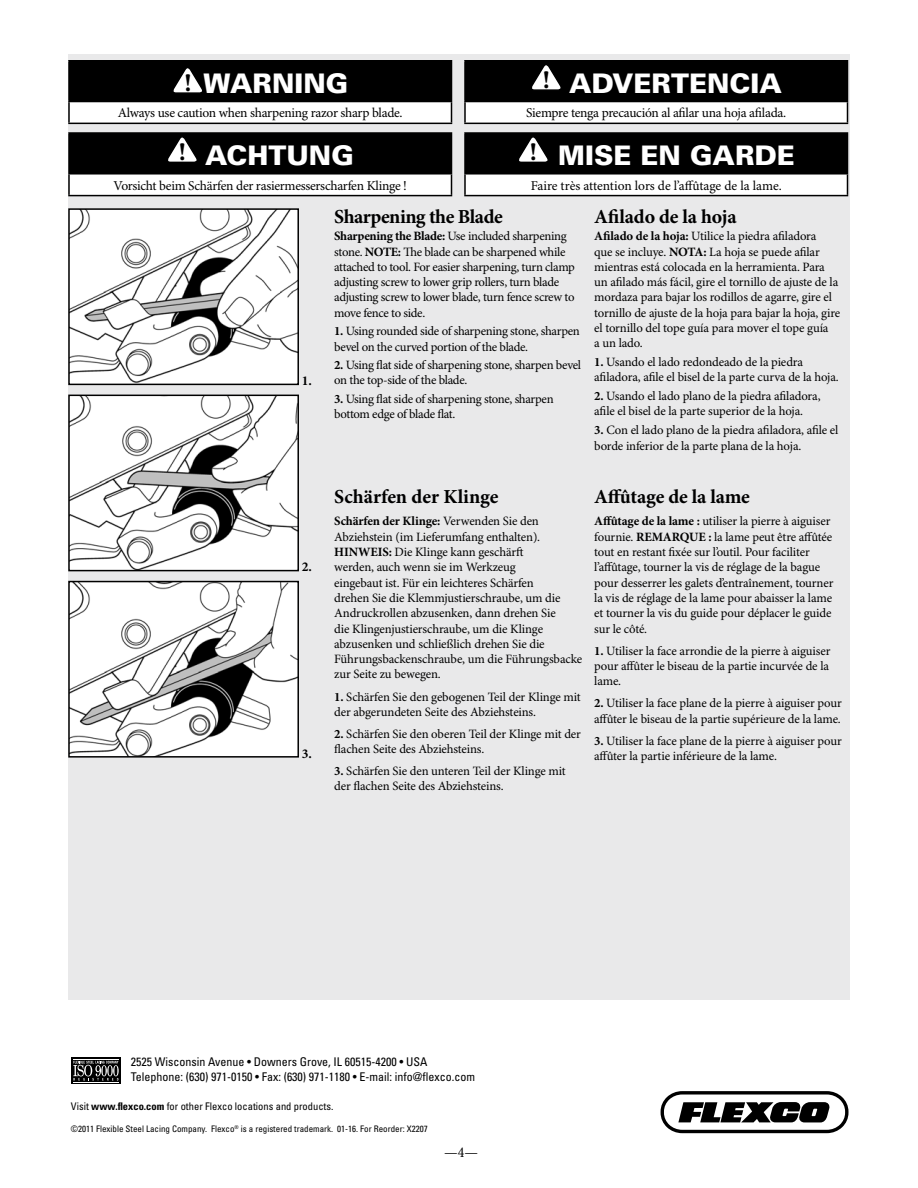
<style>
.page{position:relative;width:918px;height:1188px;background:#fff}
.page>*{position:absolute;margin:0;border:0;box-sizing:border-box;transform-origin:0 0}
.t1{font:900 27px "Univers LT Std";color:#fff}
.t2{font:700 19.8px "Minion Pro";letter-spacing:-.01em;color:#000}
.t3{font:condensed 15px "Minion Pro";color:#000}
.t4{font:13.5px "Minion Pro";letter-spacing:-.02em;color:#000}
.t5{font:700 13.5px "Minion Pro";color:#000}
.t6{font:12.75px/15.3px "Minion Pro";letter-spacing:-.015em;color:#000}
.t7{font:condensed 12px/15px "Univers LT Std";color:#000}
.t8{font:condensed 10.5px "Univers LT Std";color:#000}
.t9{font:condensed 9px "Univers LT Std";color:#000}
.s1{font-family:"Minion Pro";font-weight:700;font-size:25.2px;color:#000}
.s2{font-weight:700}
</style>
<div class="page">
<div style="left:68px;top:54px;width:782px;height:946px;background:#e9e9ea"></div>
<div style="left:69px;top:61px;width:383px;height:41px;background:#000"></div>
<div style="left:69px;top:102px;width:383px;height:21px;background:#fff"></div>
<hr style="left:68px;top:60px;width:384px;height:2px;background:#000">
<hr style="left:68px;top:62px;width:2px;height:39px;background:#000">
<hr style="left:68px;top:101px;width:384px;height:1px;background:#000">
<hr style="left:68px;top:102px;width:2px;height:21px;background:#000">
<svg style="left:451px;top:102px;width:1px;height:21px"></svg>
<hr style="left:68px;top:123px;width:384px;height:1px;background:#000">
<svg style="left:173px;top:68px;width:29px;height:25px"></svg>
<div style="left:69px;top:133px;width:383px;height:41px;background:#000"></div>
<div style="left:69px;top:174px;width:383px;height:22px;background:#fff"></div>
<hr style="left:68px;top:132px;width:384px;height:2px;background:#000">
<hr style="left:68px;top:134px;width:2px;height:39px;background:#000">
<hr style="left:68px;top:173px;width:384px;height:2px;background:#000">
<hr style="left:68px;top:175px;width:2px;height:20px;background:#000">
<svg style="left:451px;top:175px;width:1px;height:20px"></svg>
<hr style="left:68px;top:195px;width:384px;height:1px;background:#000">
<svg style="left:168px;top:137px;width:29px;height:25px"></svg>
<div style="left:465px;top:61px;width:383px;height:41px;background:#000"></div>
<div style="left:465px;top:102px;width:383px;height:21px;background:#fff"></div>
<hr style="left:464px;top:60px;width:384px;height:2px;background:#000">
<hr style="left:464px;top:62px;width:2px;height:39px;background:#000">
<hr style="left:464px;top:101px;width:384px;height:1px;background:#000">
<hr style="left:464px;top:102px;width:2px;height:21px;background:#000">
<svg style="left:847px;top:102px;width:1px;height:21px"></svg>
<hr style="left:464px;top:123px;width:384px;height:1px;background:#000">
<svg style="left:532px;top:65px;width:29px;height:25px"></svg>
<div style="left:465px;top:133px;width:383px;height:41px;background:#000"></div>
<div style="left:465px;top:174px;width:383px;height:22px;background:#fff"></div>
<hr style="left:464px;top:132px;width:384px;height:2px;background:#000">
<hr style="left:464px;top:134px;width:2px;height:39px;background:#000">
<hr style="left:464px;top:173px;width:384px;height:2px;background:#000">
<hr style="left:464px;top:175px;width:2px;height:20px;background:#000">
<svg style="left:847px;top:175px;width:1px;height:20px"></svg>
<hr style="left:464px;top:195px;width:384px;height:1px;background:#000">
<svg style="left:519px;top:137px;width:29px;height:25px"></svg>
<img style="left:71px;top:211px;width:225px;height:171px">
<div style="left:68px;top:208px;width:231px;height:177px;border:2px solid #000"></div>
<img style="left:71px;top:398px;width:225px;height:170px">
<div style="left:68px;top:395px;width:231px;height:176px;border:2px solid #000"></div>
<img style="left:71px;top:584px;width:225px;height:171px">
<div style="left:68px;top:581px;width:231px;height:177px;border:2px solid #000"></div>
<svg style="left:661px;top:1091px;width:187px;height:42px"></svg>
<div style="left:71px;top:1057px;width:50px;height:27px;background:linear-gradient(to right,#000,#000)"></div>
<svg style="left:73px;top:1061px;width:46px;height:20px"></svg>
<hr style="left:73px;top:1059px;width:45px;height:1px;background:#fff">
<hr style="left:73px;top:1082px;width:45px;height:1px;background:#fff">
<h1 class="t1" style="left:184px;top:66px;width:41px"><span class="s1">!</span> WARNING</h1>
<p class="t4" style="left:118px;top:105px;width:286px">Always use caution when sharpening razor sharp blade.</p>
<h1 class="t1" style="left:179px;top:138px;width:130px"><sup>!</sup> ACHTUNG</h1>
<p class="t4" style="left:113px;top:177px;width:295px">Vorsicht beim Schärfen der rasiermesserscharfen Klinge !</p>
<h1 class="t1" style="left:543px;top:66px;width:224px"><sup>!</sup> ADVERTENCIA</h1>
<p class="t4" style="left:526px;top:105px;width:262px">Siempre tenga precaución al afilar una hoja afilada.</p>
<h1 class="t1" style="left:530px;top:138px;width:47px"><sup>!</sup> MIS</h1>
<h1 class="t1" style="left:614px;top:138px;width:99px">E EN GAR</h1>
<h1 class="t1" style="left:754px;top:138px;width:42px">DE</h1>
<p class="t4" style="left:531px;top:177px;width:253px">Faire très attention lors de l’affûtage de la lame.</p>
<p class="t5" style="left:302px;top:373px;width:12px">1.</p>
<p class="t5" style="left:302px;top:559px;width:12px">2.</p>
<p class="t5" style="left:302px;top:745px;width:12px">3.</p>
<h2 class="t2" style="left:334px;top:205px;width:170px">Sharpening the Blade</h2>
<p class="t6" style="left:334px;top:229px;width:242px"><span class="s2">Sharpening the Blade:</span> Use included sharpening stone. <span class="s2">NOTE:</span> The blade can be sharpened while attached to tool. For easier sharpening, turn clamp adjusting screw to lower grip rollers, turn blade adjusting screw to lower blade, turn fence screw to move fence to side.</p>
<p class="t6" style="left:334px;top:324px;width:247px"><span class="s2">1.</span> Using rounded side of sharpening stone, sharpen bevel on the curved portion of the blade.</p>
<p class="t6" style="left:334px;top:358px;width:248px"><span class="s2">2.</span> Using flat side of sharpening stone, sharpen bevel on the top-side of the blade.</p>
<p class="t6" style="left:334px;top:392px;width:221px"><span class="s2">3.</span> Using flat side of sharpening stone, sharpen bottom edge of blade flat.</p>
<h2 class="t2" style="left:594px;top:205px;width:144px">Afilado de la hoja</h2>
<p class="t6" style="left:594px;top:229px;width:247px"><span class="s2">Afilado de la hoja:</span> Utilice la piedra afiladora<br>que se incluye. <span class="s2">NOTA:</span> La hoja se puede afilar mientras está colocada en la herramienta. Para un afilado más fácil, gire el tornillo de ajuste de la mordaza para bajar los rodillos de agarre, gire el tornillo de ajuste de la hoja para bajar la hoja, gire el tornillo del tope guía para mover el tope guía<br>a un lado.</p>
<p class="t6" style="left:594px;top:355px;width:246px"><span class="s2">1.</span> Usando el lado redondeado de la piedra afiladora, afile el bisel de la parte curva de la hoja.</p>
<p class="t6" style="left:594px;top:389px;width:228px"><span class="s2">2.</span> Usando el lado plano de la piedra afiladora, afile el bisel de la parte superior de la hoja.</p>
<p class="t6" style="left:594px;top:422px;width:246px;line-height:16.2px"><span class="s2">3.</span> Con el lado plano de la piedra afiladora, afile el borde inferior de la parte plana de la hoja.</p>
<h2 class="t2" style="left:334px;top:485px;width:166px">Schärfen der Klinge</h2>
<p class="t6" style="left:334px;top:514px;width:249px"><span class="s2">Schärfen der Klinge:</span> Verwenden Sie den Abziehstein (im Lieferumfang enthalten).<br><span class="s2">HINWEIS:</span> Die Klinge kann geschärft<br>werden, auch wenn sie im Werkzeug<br>eingebaut ist. Für ein leichteres Schärfen<br>drehen Sie die Klemmjustierschraube, um die Andruckrollen abzusenken, dann drehen Sie<br>die Klingenjustierschraube, um die Klinge abzusenken und schließlich drehen Sie die Führungsbackenschraube, um die Führungsbacke zur Seite zu bewegen.</p>
<p class="t6" style="left:334px;top:689px;width:248px"><span class="s2">1.</span> Schärfen Sie den gebogenen Teil der Klinge mit der abgerundeten Seite des Abziehsteins.</p>
<p class="t6" style="left:334px;top:727px;width:248px"><span class="s2">2.</span> Schärfen Sie den oberen Teil der Klinge mit der flachen Seite des Abziehsteins.</p>
<p class="t6" style="left:334px;top:764px;width:233px"><span class="s2">3.</span> Schärfen Sie den unteren Teil der Klinge mit der flachen Seite des Abziehsteins.</p>
<h2 class="t2" style="left:594px;top:485px;width:157px">Affûtage de la lame</h2>
<p class="t6" style="left:594px;top:514px;width:241px"><span class="s2">Affûtage de la lame :</span> utiliser la pierre à aiguiser fournie. <span class="s2">REMARQUE :</span> la lame peut être affûtée tout en restant fixée sur l’outil. Pour faciliter l’affûtage, tourner la vis de réglage de la bague pour desserrer les galets d’entraînement, tourner la vis de réglage de la lame pour abaisser la lame et tourner la vis du guide pour déplacer le guide sur le côté.</p>
<p class="t6" style="left:594px;top:643px;width:238px;text-align:justify"><span class="s2">1.</span> Utiliser la face arrondie de la pierre à aiguiser pour affûter le biseau de la partie incurvée de la lame.</p>
<p class="t6" style="left:594px;top:696px;width:249px"><span class="s2">2.</span> Utiliser la face plane de la pierre à aiguiser pour affûter le biseau de la partie supérieure de la lame.</p>
<p class="t6" style="left:594px;top:733px;width:249px"><span class="s2">3.</span> Utiliser la face plane de la pierre à aiguiser pour affûter la partie inférieure de la lame.</p>
<p class="t7" style="left:131px;top:1054px;width:346px">2525 Wisconsin Avenue • Downers Grove, IL 60515-4200 • USA<br>Telephone: (630) 971-0150 • Fax: (630) 971-1180 • E-mail: info@flexco.com</p>
<p class="t8" style="left:71px;top:1099px;width:264px">Visit <span class="s2">www.flexco.com</span> for other Flexco locations and products.</p>
<p class="t9" style="left:71px;top:1123px;width:358px">©2011 Flexible Steel Lacing Company. Flexco<sup>®</sup> is a registered trademark. 01-16. For Reorder: X2207</p>
<p class="t3" style="left:444px;top:1143px;width:35px">—4—</p>
</div>
